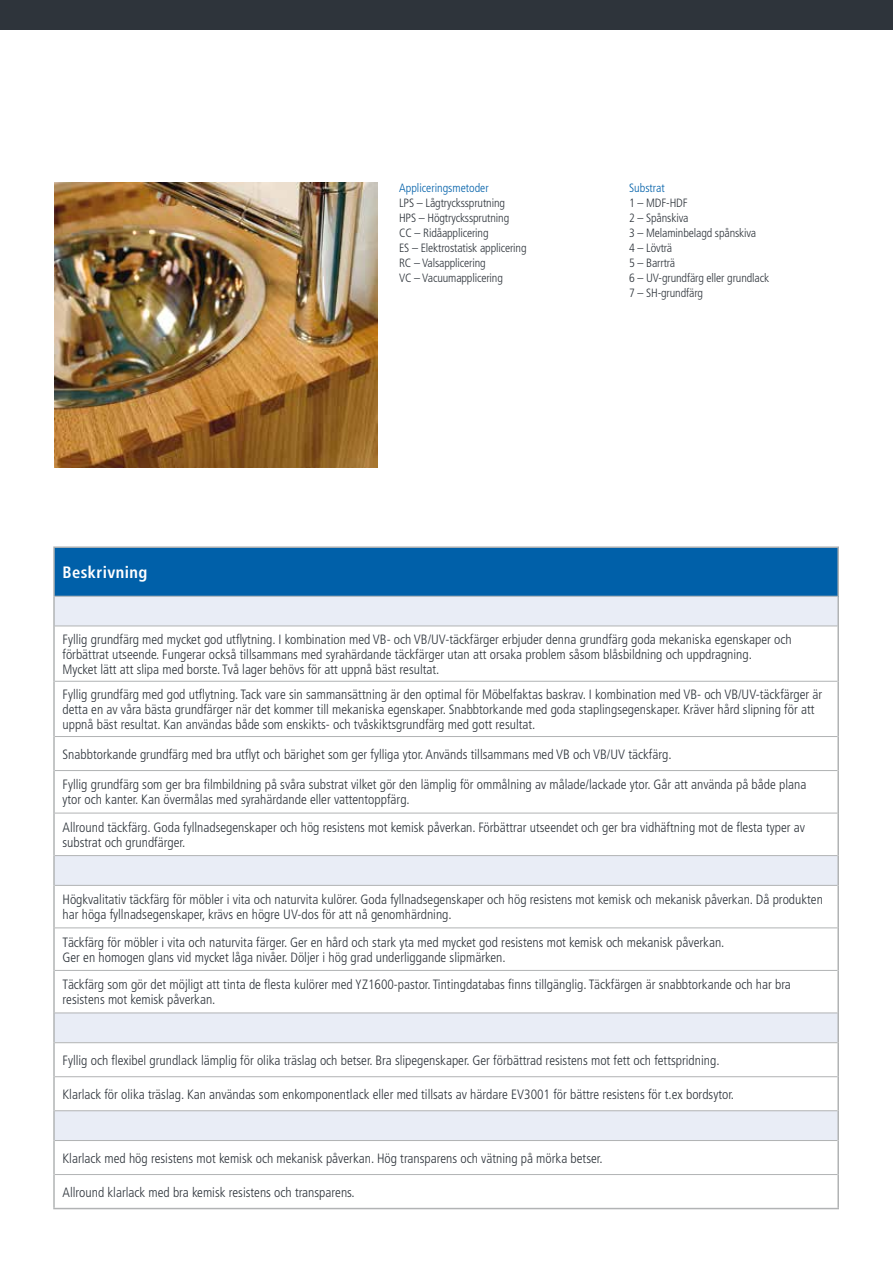
<style>
.page{position:relative;width:893px;height:1263px;background:#fff}
.page>*{position:absolute;margin:0;border:0;box-sizing:border-box;transform-origin:0 0}
.t1{font:700 condensed 16.5px "Frutiger LT Std";letter-spacing:.025em;color:#fff}
.t2{font:300 condensed 13.5px/15px "Frutiger LT Std";color:#2e343b}
.t3{font:300 condensed 12px/15px "Frutiger LT Std";letter-spacing:-.01em;color:#2e343b}
.t4{font:300 condensed 12px "Frutiger LT Std";color:#0060a9}
</style>
<div class="page">
<div style="left:0;top:0;width:893px;height:30px;background:#2e343b"></div>
<div style="left:54px;top:547px;width:784px;height:49px;background:#0060a9"></div>
<div style="left:55px;top:597px;width:782px;height:29px;background:#e9edf6"></div>
<svg style="left:55px;top:680px;width:782px;height:528px"></svg>
<hr style="left:53px;top:546px;width:786px;height:2px;background:#b1b3b4">
<hr style="left:55px;top:596px;width:782px;height:1px;background:#b1b3b4">
<hr style="left:55px;top:626px;width:782px;height:1px;background:#b1b3b4">
<hr style="left:55px;top:681px;width:782px;height:1px;background:#b1b3b4">
<hr style="left:55px;top:736px;width:782px;height:1px;background:#b1b3b4">
<hr style="left:55px;top:770px;width:782px;height:1px;background:#b1b3b4">
<hr style="left:55px;top:813px;width:782px;height:1px;background:#b1b3b4">
<hr style="left:55px;top:855px;width:782px;height:1px;background:#b1b3b4">
<hr style="left:55px;top:885px;width:782px;height:1px;background:#b1b3b4">
<hr style="left:55px;top:928px;width:782px;height:1px;background:#b1b3b4">
<hr style="left:55px;top:970px;width:782px;height:1px;background:#b1b3b4">
<hr style="left:55px;top:1013px;width:782px;height:1px;background:#b1b3b4">
<hr style="left:55px;top:1042px;width:782px;height:1px;background:#b1b3b4">
<hr style="left:55px;top:1076px;width:782px;height:1px;background:#b1b3b4">
<hr style="left:55px;top:1110px;width:782px;height:1px;background:#b1b3b4">
<hr style="left:55px;top:1140px;width:782px;height:1px;background:#b1b3b4">
<hr style="left:55px;top:1174px;width:782px;height:1px;background:#b1b3b4">
<hr style="left:53px;top:548px;width:2px;height:48px;background:#b1b3b4">
<hr style="left:53px;top:596px;width:2px;height:30px;background:#b1b3b4">
<hr style="left:53px;top:626px;width:2px;height:55px;background:#b1b3b4">
<hr style="left:53px;top:681px;width:2px;height:55px;background:#b1b3b4">
<hr style="left:53px;top:736px;width:2px;height:34px;background:#b1b3b4">
<hr style="left:53px;top:770px;width:2px;height:43px;background:#b1b3b4">
<hr style="left:53px;top:813px;width:2px;height:42px;background:#b1b3b4">
<hr style="left:53px;top:855px;width:2px;height:30px;background:#b1b3b4">
<hr style="left:53px;top:885px;width:2px;height:43px;background:#b1b3b4">
<hr style="left:53px;top:928px;width:2px;height:42px;background:#b1b3b4">
<hr style="left:53px;top:970px;width:2px;height:43px;background:#b1b3b4">
<hr style="left:53px;top:1013px;width:2px;height:30px;background:#b1b3b4">
<hr style="left:53px;top:1043px;width:2px;height:34px;background:#b1b3b4">
<hr style="left:53px;top:1077px;width:2px;height:34px;background:#b1b3b4">
<hr style="left:53px;top:1111px;width:2px;height:29px;background:#b1b3b4">
<hr style="left:53px;top:1140px;width:2px;height:34px;background:#b1b3b4">
<hr style="left:53px;top:1174px;width:2px;height:34px;background:#b1b3b4">
<hr style="left:837px;top:548px;width:2px;height:48px;background:#b1b3b4">
<hr style="left:837px;top:596px;width:2px;height:30px;background:#b1b3b4">
<hr style="left:837px;top:626px;width:2px;height:55px;background:#b1b3b4">
<hr style="left:837px;top:681px;width:2px;height:55px;background:#b1b3b4">
<hr style="left:837px;top:736px;width:2px;height:34px;background:#b1b3b4">
<hr style="left:837px;top:770px;width:2px;height:43px;background:#b1b3b4">
<hr style="left:837px;top:813px;width:2px;height:42px;background:#b1b3b4">
<hr style="left:837px;top:855px;width:2px;height:30px;background:#b1b3b4">
<hr style="left:837px;top:885px;width:2px;height:43px;background:#b1b3b4">
<hr style="left:837px;top:928px;width:2px;height:42px;background:#b1b3b4">
<hr style="left:837px;top:970px;width:2px;height:43px;background:#b1b3b4">
<hr style="left:837px;top:1013px;width:2px;height:30px;background:#b1b3b4">
<hr style="left:837px;top:1043px;width:2px;height:34px;background:#b1b3b4">
<hr style="left:837px;top:1077px;width:2px;height:34px;background:#b1b3b4">
<hr style="left:837px;top:1111px;width:2px;height:29px;background:#b1b3b4">
<hr style="left:837px;top:1140px;width:2px;height:34px;background:#b1b3b4">
<hr style="left:837px;top:1174px;width:2px;height:34px;background:#b1b3b4">
<hr style="left:53px;top:1208px;width:786px;height:1px;background:#b1b3b4">
<img style="left:54px;top:183px;width:323px;height:285px">
<p class="t1" style="left:63px;top:562px;width:86px">Beskrivning</p>
<p class="t4" style="left:399px;top:181px;width:91px">Appliceringsmetoder</p>
<p class="t3" style="left:399px;top:195px;width:129px">LPS – Lågtryckssprutning<br>HPS – Högtryckssprutning<br>CC – Ridåapplicering<br>ES – Elektrostatisk applicering<br>RC – Valsapplicering<br>VC – Vacuumapplicering</p>
<p class="t4" style="left:629px;top:181px;width:37px">Substrat</p>
<p class="t3" style="left:629px;top:195px;width:142px">1 – MDF-HDF<br>2 – Spånskiva<br>3 – Melaminbelagd spånskiva<br>4 – Lövträ<br>5 – Barrträ<br>6 – UV-grundfärg eller grundlack<br>7 – SH-grundfärg</p>
<p class="t2" style="left:63px;top:632px;width:731px">Fyllig grundfärg med mycket god utflytning. I kombination med VB- och VB/UV-täckfärger erbjuder denna grundfärg goda mekaniska egenskaper och förbättrat utseende. Fungerar också tillsammans med syrahärdande täckfärger utan att orsaka problem såsom blåsbildning och uppdragning.<br>Mycket lätt att slipa med borste. Två lager behövs för att uppnå bäst resultat.</p>
<p class="t2" style="left:63px;top:687px;width:761px">Fyllig grundfärg med god utflytning. Tack vare sin sammansättning är den optimal för Möbelfaktas baskrav. I kombination med VB- och VB/UV-täckfärger är detta en av våra bästa grundfärger när det kommer till mekaniska egenskaper. Snabbtorkande med goda staplingsegenskaper. Kräver hård slipning för att uppnå bäst resultat. Kan användas både som enskikts- och tvåskiktsgrundfärg med gott resultat.</p>
<p class="t2" style="left:63px;top:747px;width:611px">Snabbtorkande grundfärg med bra utflyt och bärighet som ger fylliga ytor. Används tillsammans med VB och VB/UV täckfärg.</p>
<p class="t2" style="left:63px;top:777px;width:745px">Fyllig grundfärg som ger bra filmbildning på svåra substrat vilket gör den lämplig för ommålning av målade/lackade ytor. Går att använda på både plana ytor och kanter. Kan övermålas med syrahärdande eller vattentoppfärg.</p>
<p class="t2" style="left:63px;top:820px;width:744px">Allround täckfärg. Goda fyllnadsegenskaper och hög resistens mot kemisk påverkan. Förbättrar utseendet och ger bra vidhäftning mot de flesta typer av substrat och grundfärger.</p>
<p class="t2" style="left:63px;top:892px;width:762px">Högkvalitativ täckfärg för möbler i vita och naturvita kulörer. Goda fyllnadsegenskaper och hög resistens mot kemisk och mekanisk påverkan. Då produkten har höga fyllnadsegenskaper, krävs en högre UV-dos för att nå genomhärdning.</p>
<p class="t2" style="left:63px;top:935px;width:663px">Täckfärg för möbler i vita och naturvita färger. Ger en hård och stark yta med mycket god resistens mot kemisk och mekanisk påverkan.<br>Ger en homogen glans vid mycket låga nivåer. Döljer i hög grad underliggande slipmärken.</p>
<p class="t2" style="left:63px;top:977px;width:730px">Täckfärg som gör det möjligt att tinta de flesta kulörer med YZ1600-pastor. Tintingdatabas finns tillgänglig. Täckfärgen är snabbtorkande och har bra resistens mot kemisk påverkan.</p>
<p class="t2" style="left:63px;top:1053px;width:659px">Fyllig och flexibel grundlack lämplig för olika träslag och betser. Bra slipegenskaper. Ger förbättrad resistens mot fett och fettspridning.</p>
<p class="t2" style="left:63px;top:1087px;width:673px">Klarlack för olika träslag. Kan användas som enkomponentlack eller med tillsats av härdare EV3001 för bättre resistens för t.ex bordsytor.</p>
<p class="t2" style="left:63px;top:1150px;width:542px">Klarlack med hög resistens mot kemisk och mekanisk påverkan. Hög transparens och vätning på mörka betser.</p>
<p class="t2" style="left:63px;top:1184px;width:294px">Allround klarlack med bra kemisk resistens och transparens.</p>
</div>
